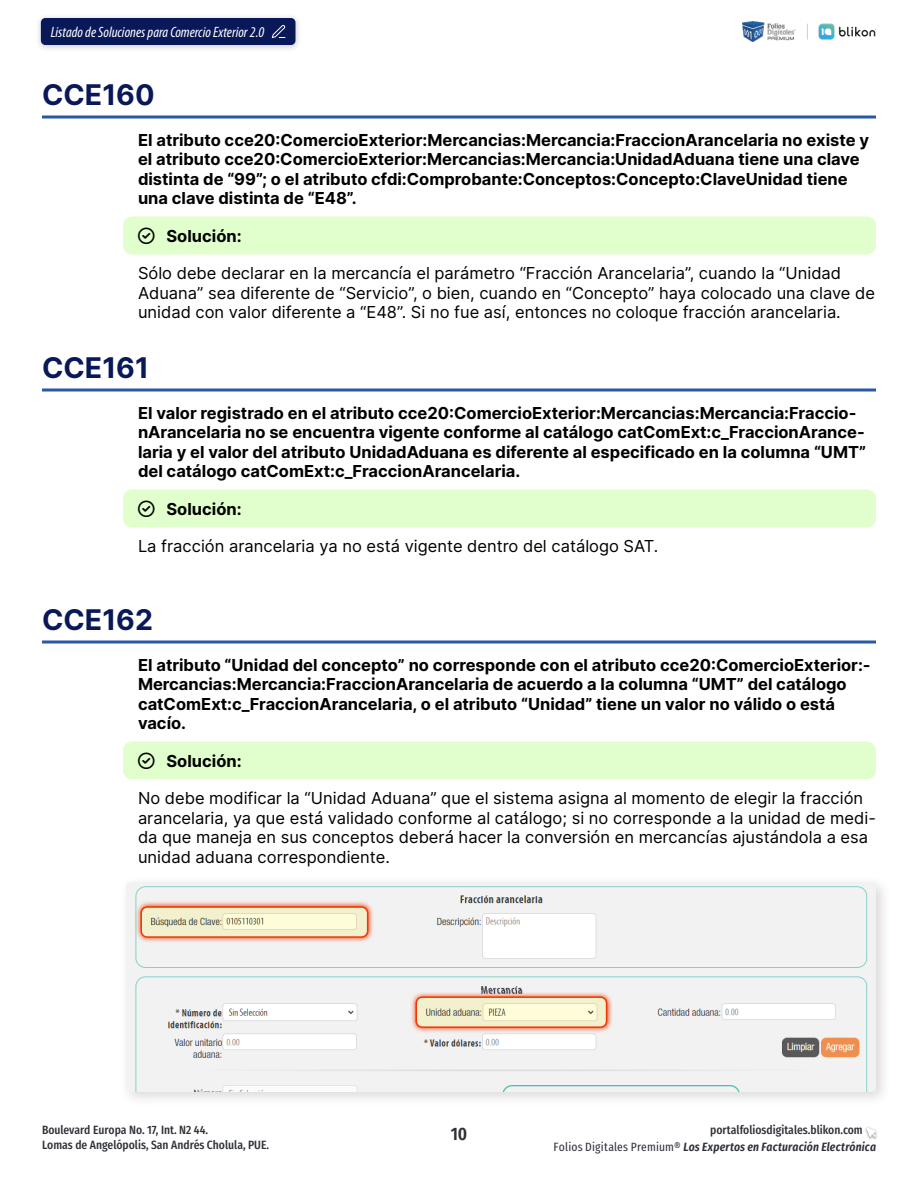
<style>
.page{position:relative;width:918px;height:1188px;background:#fff}
.page>*{position:absolute;margin:0;border:0;box-sizing:border-box;transform-origin:0 0}
.Heading{font:700 28.5px "Inter";color:#091858}
.t1{font:600 18px "Fira Sans Condensed";color:#2d3037}
.Descripción{font:700 16.5px/19.5px "Inter";color:#000}
.Párrafo{font:16.5px/19.5px "Inter";color:#000}
.t2{font:italic condensed 15px "Myriad Pro";color:#fff}
.t3{font:500 12px "Fira Sans Condensed";color:#2d3037}
.t4{font:italic 600 12px "Fira Sans Condensed";letter-spacing:.015em;color:#2d3037}
.s1{font-weight:400;font-style:normal}
</style>
<div class="page">
<img style="left:743px;top:21px;width:133px;height:21px">
<svg style="left:865px;top:1127px;width:12px;height:12px"></svg>
<div style="left:35px;top:13px;width:267px;height:40px;background:#000;opacity:.2"></div>
<div style="left:41px;top:18px;width:255px;height:27px;background:#091858;border-radius:4px"></div>
<svg style="left:271px;top:25px;width:15px;height:13px"></svg>
<hr style="left:42px;top:116px;width:834px;height:2px;background:#2859a4">
<div style="left:123px;top:217px;width:753px;height:37px;background:#e0ffcc;border-radius:9px"></div>
<svg style="left:42px;top:388px;width:834px;height:4px;background:#5d82ba"></svg>
<div style="left:123px;top:490px;width:753px;height:37px;background:#e0ffcc;border-radius:9px"></div>
<svg style="left:42px;top:640px;width:834px;height:4px;background:#5d82ba"></svg>
<div style="left:123px;top:742px;width:753px;height:37px;background:#e0ffcc;border-radius:9px"></div>
<div style="left:119px;top:875px;width:772px;height:233px;background:#000;opacity:.15"></div>
<img style="left:126px;top:882px;width:750px;height:210px">
<svg style="left:135px;top:901px;width:239px;height:42px;background:#f0cabf"></svg>
<svg style="left:141px;top:907px;width:227px;height:30px;background:#eeebc9"></svg>
<div style="left:140px;top:906px;width:228px;height:32px;border:2px solid #ff3b00;border-radius:6px"></div>
<svg style="left:410px;top:991px;width:203px;height:42px;background:#edcbc1"></svg>
<svg style="left:416px;top:997px;width:191px;height:30px;background:#efedcb"></svg>
<div style="left:416px;top:996px;width:191px;height:32px;border:2px solid #ff3b00;border-radius:6px"></div>
<p class="t2" style="left:51px;top:23px;width:215px">Listado de Soluciones para Comercio Exterior 2.0</p>
<p class="Heading" style="left:42px;top:73px;width:114px">CCE160</p>
<p class="Descripción" style="left:138px;top:129px;width:733px">El atributo cce20:ComercioExterior:Mercancias:Mercancia:FraccionArancelaria no existe y el atributo cce20:ComercioExterior:Mercancias:Mercancia:UnidadAduana tiene una clave distinta de “99”; o el atributo cfdi:Comprobante:Conceptos:Concepto:ClaveUnidad tiene una clave distinta de “E48”.</p>
<p class="Descripción" style="left:166px;top:225px;width:77px">Solución:</p>
<p class="Párrafo" style="left:138px;top:263px;width:738px">Sólo debe declarar en la mercancía el parámetro “Fracción Arancelaria”, cuando la “Unidad<br>Aduana” sea diferente de “Servicio”, o bien, cuando en “Concepto” haya colocado una clave de unidad con valor diferente a “E48”. Si no fue así, entonces no coloque fracción arancelaria.</p>
<p class="Heading" style="left:42px;top:346px;width:109px">CCE161</p>
<p class="Descripción" style="left:138px;top:402px;width:730px">El valor registrado en el atributo cce20:ComercioExterior:Mercancias:Mercancia:Fraccio&shy;nArancelaria no se encuentra vigente conforme al catálogo catComExt:c_FraccionArance&shy;laria y el valor del atributo UnidadAduana es diferente al especificado en la columna “UMT” del catálogo catComExt:c_FraccionArancelaria.</p>
<p class="Descripción" style="left:166px;top:498px;width:77px">Solución:</p>
<p class="Párrafo" style="left:138px;top:536px;width:522px">La fracción arancelaria ya no está vigente dentro del catálogo SAT.</p>
<p class="Heading" style="left:42px;top:598px;width:113px">CCE162</p>
<p class="Descripción" style="left:138px;top:654px;width:734px">El atributo “Unidad del concepto” no corresponde con el atributo cce20:ComercioExterior:- Mercancias:Mercancia:FraccionArancelaria de acuerdo a la columna “UMT” del catálogo catComExt:c_FraccionArancelaria, o el atributo “Unidad” tiene un valor no válido o está vacío.</p>
<p class="Descripción" style="left:166px;top:750px;width:77px">Solución:</p>
<p class="Párrafo" style="left:138px;top:788px;width:739px">No debe modificar la “Unidad Aduana” que el sistema asigna al momento de elegir la fracción arancelaria, ya que está validado conforme al catálogo; si no corresponde a la unidad de medi&shy;da que maneja en sus conceptos deberá hacer la conversión en mercancías ajustándola a esa unidad aduana correspondiente.</p>
<p class="t3" style="left:42px;top:1119px;width:168px">Boulevard Europa No. 17, Int. N2 44.</p>
<p class="t3" style="left:710px;top:1119px;width:154px">portalfoliosdigitales.blikon.com</p>
<p class="t3" style="left:42px;top:1134px;width:229px">Lomas de Angelópolis, San Andrés Cholula, PUE.</p>
<p class="t4" style="left:554px;top:1138px;width:324px"><span class="s1">Folios Digitales Premium®</span> Los Expertos en Facturación Electrónica</p>
<p class="t1" style="left:451px;top:1117px;width:18px">10</p>
</div>
